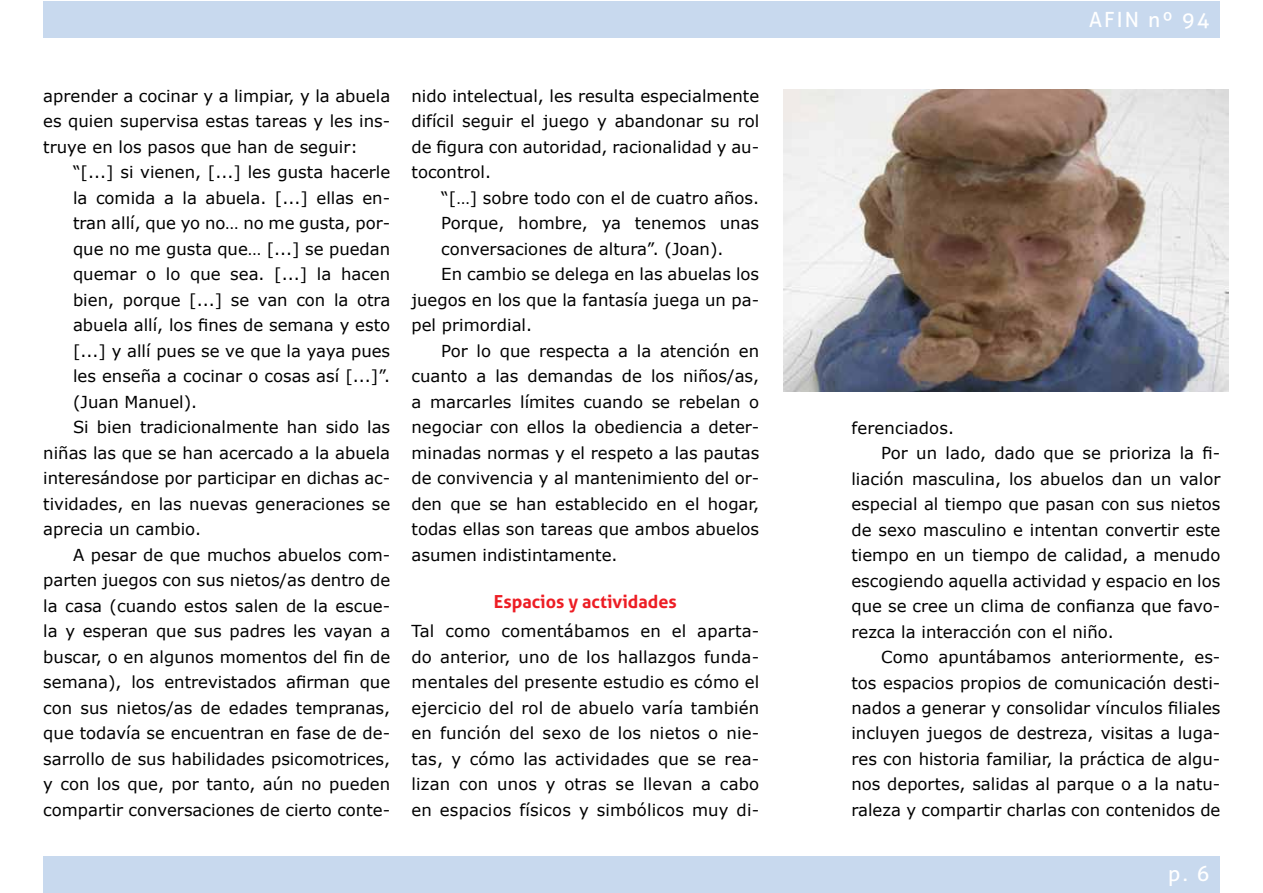
<style>
.page{position:relative;width:1263px;height:893px;background:#fff}
.page>*{position:absolute;margin:0;border:0;box-sizing:border-box;transform-origin:0 0}
.t1{font:21px "Aller";letter-spacing:.1em;color:#fff}
.t2{font:700 18px "Aller";color:#ed1d24}
.t3{font:16.5px/25.5px "Verdana";color:#000;text-align:justify}
</style>
<div class="page">
<div style="left:43px;top:1px;width:1177px;height:37px;background:#c8d9ee"></div>
<div style="left:43px;top:856px;width:1177px;height:37px;background:#c8d9ee"></div>
<img style="left:783px;top:89px;width:446px;height:302px">
<p class="t3" style="left:43px;top:83px;width:348px">aprender a cocinar y a limpiar, y la abuela es quien supervisa estas tareas y les ins&shy;truye en los pasos que han de seguir:</p>
<p class="t3" style="left:73px;top:159px;width:319px">“[...] si vienen, [...] les gusta hacerle</p>
<p class="t3" style="left:73px;top:185px;width:319px">la comida a la abuela. [...] ellas en-</p>
<p class="t3" style="left:73px;top:210px;width:319px">tran allí, que yo no… no me gusta, por-</p>
<p class="t3" style="left:73px;top:236px;width:319px">que no me gusta que… [...] se puedan</p>
<p class="t3" style="left:73px;top:261px;width:319px">quemar o lo que sea. [...] la hacen</p>
<p class="t3" style="left:73px;top:287px;width:319px">bien, porque [...] se van con la otra</p>
<p class="t3" style="left:73px;top:312px;width:319px">abuela allí, los fines de semana y esto</p>
<p class="t3" style="left:73px;top:338px;width:319px">[...] y allí pues se ve que la yaya pues</p>
<p class="t3" style="left:73px;top:363px;width:319px">les enseña a cocinar o cosas así [...]”.</p>
<p class="t3" style="left:73px;top:389px;width:126px">(Juan Manuel).</p>
<p class="t3" style="left:73px;top:414px;width:319px">Si bien tradicionalmente han sido las</p>
<p class="t3" style="left:43px;top:440px;width:348px">niñas las que se han acercado a la abuela</p>
<p class="t3" style="left:43px;top:465px;width:348px">interesándose por participar en dichas ac-</p>
<p class="t3" style="left:43px;top:491px;width:348px">tividades, en las nuevas generaciones se</p>
<p class="t3" style="left:43px;top:516px;width:159px">aprecia un cambio.</p>
<p class="t3" style="left:73px;top:542px;width:319px">A pesar de que muchos abuelos com-</p>
<p class="t3" style="left:43px;top:567px;width:348px">parten juegos con sus nietos/as dentro de</p>
<p class="t3" style="left:43px;top:593px;width:348px">la casa (cuando estos salen de la escue-</p>
<p class="t3" style="left:43px;top:618px;width:348px">la y esperan que sus padres les vayan a</p>
<p class="t3" style="left:43px;top:644px;width:348px">buscar, o en algunos momentos del fin de</p>
<p class="t3" style="left:43px;top:669px;width:348px">semana), los entrevistados afirman que</p>
<p class="t3" style="left:43px;top:695px;width:348px">con sus nietos/as de edades tempranas,</p>
<p class="t3" style="left:43px;top:720px;width:348px">que todavía se encuentran en fase de de-</p>
<p class="t3" style="left:43px;top:746px;width:348px">sarrollo de sus habilidades psicomotrices,</p>
<p class="t3" style="left:43px;top:771px;width:348px">y con los que, por tanto, aún no pueden</p>
<p class="t3" style="left:43px;top:797px;width:348px">compartir conversaciones de cierto conte-</p>
<p class="t3" style="left:411px;top:83px;width:349px">nido intelectual, les resulta especialmente difícil seguir el juego y abandonar su rol de figura con autoridad, racionalidad y au&shy;tocontrol.</p>
<p class="t3" style="left:441px;top:185px;width:319px">“[…] sobre todo con el de cuatro años.</p>
<p class="t3" style="left:441px;top:210px;width:319px">Porque, hombre, ya tenemos unas</p>
<p class="t3" style="left:441px;top:236px;width:284px">conversaciones de altura”. (Joan).</p>
<p class="t3" style="left:441px;top:261px;width:319px">En cambio se delega en las abuelas los</p>
<p class="t3" style="left:411px;top:287px;width:349px">juegos en los que la fantasía juega un pa-</p>
<p class="t3" style="left:411px;top:312px;width:122px">pel primordial.</p>
<p class="t3" style="left:441px;top:338px;width:319px">Por lo que respecta a la atención en</p>
<p class="t3" style="left:411px;top:363px;width:349px">cuanto a las demandas de los niños/as,</p>
<p class="t3" style="left:411px;top:389px;width:349px">a marcarles límites cuando se rebelan o</p>
<p class="t3" style="left:411px;top:414px;width:349px">negociar con ellos la obediencia a deter-</p>
<p class="t3" style="left:411px;top:440px;width:349px">minadas normas y el respeto a las pautas</p>
<p class="t3" style="left:411px;top:465px;width:349px">de convivencia y al mantenimiento del or-</p>
<p class="t3" style="left:411px;top:491px;width:349px">den que se han establecido en el hogar,</p>
<p class="t3" style="left:411px;top:516px;width:349px">todas ellas son tareas que ambos abuelos</p>
<p class="t3" style="left:411px;top:542px;width:208px">asumen indistintamente.</p>
<p class="t2" style="left:494px;top:590px;width:184px">Espacios y actividades</p>
<p class="t3" style="left:411px;top:618px;width:349px">Tal como comentábamos en el aparta&shy;do anterior, uno de los hallazgos funda&shy;mentales del presente estudio es cómo el ejercicio del rol de abuelo varía también en función del sexo de los nietos o nie&shy;tas, y cómo las actividades que se rea&shy;lizan con unos y otras se llevan a cabo en espacios físicos y simbólicos muy di-</p>
<p class="t1" style="left:1089px;top:7px;width:122px">AFIN nº 94</p>
<p class="t3" style="left:851px;top:415px;width:104px">ferenciados.</p>
<p class="t3" style="left:881px;top:440px;width:341px">Por un lado, dado que se prioriza la fi-</p>
<p class="t3" style="left:851px;top:466px;width:370px">liación masculina, los abuelos dan un valor</p>
<p class="t3" style="left:851px;top:491px;width:370px">especial al tiempo que pasan con sus nietos</p>
<p class="t3" style="left:851px;top:517px;width:370px">de sexo masculino e intentan convertir este</p>
<p class="t3" style="left:851px;top:542px;width:370px">tiempo en un tiempo de calidad, a menudo</p>
<p class="t3" style="left:851px;top:568px;width:370px">escogiendo aquella actividad y espacio en los</p>
<p class="t3" style="left:851px;top:593px;width:370px">que se cree un clima de confianza que favo-</p>
<p class="t3" style="left:851px;top:619px;width:264px">rezca la interacción con el niño.</p>
<p class="t3" style="left:881px;top:644px;width:341px">Como apuntábamos anteriormente, es-</p>
<p class="t3" style="left:851px;top:670px;width:370px">tos espacios propios de comunicación desti-</p>
<p class="t3" style="left:851px;top:695px;width:370px">nados a generar y consolidar vínculos filiales</p>
<p class="t3" style="left:851px;top:721px;width:370px">incluyen juegos de destreza, visitas a luga-</p>
<p class="t3" style="left:851px;top:746px;width:370px">res con historia familiar, la práctica de algu-</p>
<p class="t3" style="left:851px;top:771px;width:370px">nos deportes, salidas al parque o a la natu-</p>
<p class="t3" style="left:851px;top:797px;width:370px">raleza y compartir charlas con contenidos de</p>
<p class="t1" style="left:1168px;top:861px;width:43px">p. 6</p>
</div>
